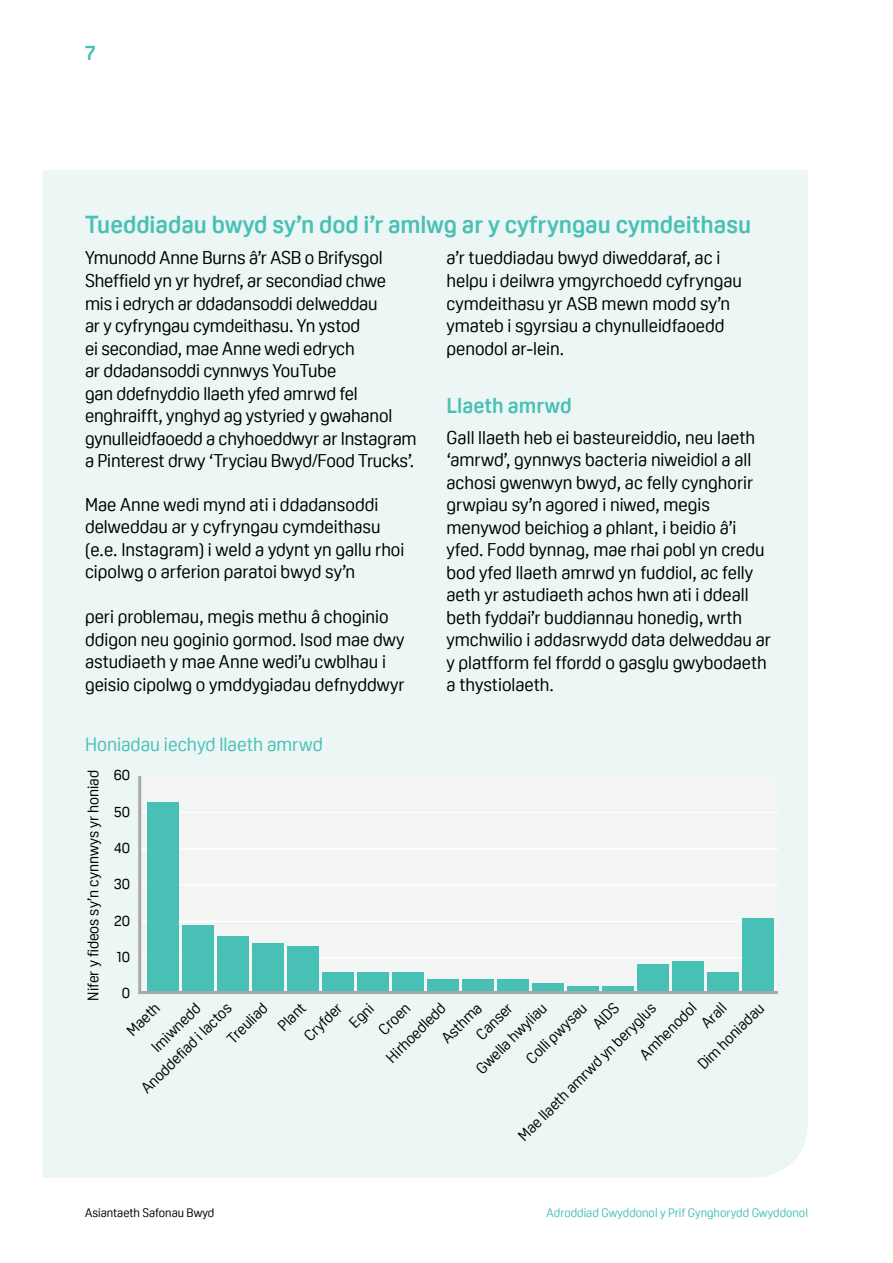
<style>
.page{position:relative;width:893px;height:1263px;background:#fff}
.page>*{position:absolute;margin:0;border:0;box-sizing:border-box;transform-origin:0 0}
.Head_1_5{font:700 24px "Oscine";color:#49c0b6}
.HEAD_2{font:700 21px "Oscine";color:#49c0b6}
.HEAD_3{font:18.75px "Oscine";color:#49c0b6}
.BODY_COPY{font:18px/22.5px "Oscine";color:#000}
.t1{font:15px/22.8px "Oscine";color:#000}
.t2{font:12px "Oscine";color:#49c0b6}
.t3{font:12px "Oscine";color:#000}
</style>
<div class="page">
<div style="left:43px;top:170px;width:765px;height:1008px;background:#ecf6f4"></div>
<div style="left:138px;top:776px;width:640px;height:218px;background:#f3f4f4"></div>
<hr style="left:140px;top:848px;width:638px;height:1px;background:#fff">
<hr style="left:140px;top:884px;width:638px;height:2px;background:#fff">
<hr style="left:140px;top:812px;width:638px;height:1px;background:#fff">
<hr style="left:140px;top:921px;width:638px;height:1px;background:#fff">
<hr style="left:140px;top:957px;width:638px;height:1px;background:#fff">
<hr style="left:138px;top:776px;width:3px;height:218px;background:#a7a9ac">
<div style="left:743px;top:918px;width:31px;height:75px;background:#49c0b6"></div>
<div style="left:708px;top:972px;width:31px;height:21px;background:#49c0b6"></div>
<div style="left:673px;top:961px;width:31px;height:32px;background:#49c0b6"></div>
<div style="left:638px;top:964px;width:31px;height:29px;background:#49c0b6"></div>
<div style="left:603px;top:986px;width:31px;height:7px;background:#49c0b6"></div>
<div style="left:568px;top:986px;width:31px;height:7px;background:#49c0b6"></div>
<div style="left:533px;top:982px;width:31px;height:11px;background:#49c0b6"></div>
<div style="left:498px;top:979px;width:31px;height:14px;background:#49c0b6"></div>
<div style="left:463px;top:979px;width:31px;height:14px;background:#49c0b6"></div>
<div style="left:428px;top:979px;width:31px;height:14px;background:#49c0b6"></div>
<div style="left:393px;top:972px;width:31px;height:21px;background:#49c0b6"></div>
<div style="left:358px;top:972px;width:31px;height:21px;background:#49c0b6"></div>
<div style="left:323px;top:972px;width:31px;height:21px;background:#49c0b6"></div>
<div style="left:288px;top:946px;width:31px;height:47px;background:#49c0b6"></div>
<div style="left:253px;top:943px;width:31px;height:50px;background:#49c0b6"></div>
<div style="left:218px;top:936px;width:31px;height:57px;background:#49c0b6"></div>
<div style="left:183px;top:925px;width:31px;height:68px;background:#49c0b6"></div>
<div style="left:148px;top:802px;width:31px;height:191px;background:#49c0b6"></div>
<hr style="left:139px;top:991px;width:639px;height:3px;background:#a7a9ac">
<p class="HEAD_2" style="left:85px;top:40px;width:12px">7</p>
<p class="Head_1_5" style="left:85px;top:211px;width:668px">Tueddiadau bwyd sy’n dod i’r amlwg ar y cyfryngau cymdeithasu</p>
<p class="BODY_COPY" style="left:85px;top:247px;width:333px">Ymunodd Anne Burns â’r ASB o Brifysgol Sheffield yn yr hydref, ar secondiad chwe mis i edrych ar ddadansoddi delweddau<br>ar y cyfryngau cymdeithasu. Yn ystod<br>ei secondiad, mae Anne wedi edrych<br>ar ddadansoddi cynnwys YouTube<br>gan ddefnyddio llaeth yfed amrwd fel enghraifft, ynghyd ag ystyried y gwahanol gynulleidfaoedd a chyhoeddwyr ar Instagram a Pinterest drwy ‘Tryciau Bwyd/Food Trucks’.</p>
<p class="BODY_COPY" style="left:85px;top:493px;width:321px">Mae Anne wedi mynd ati i ddadansoddi delweddau ar y cyfryngau cymdeithasu (e.e. Instagram) i weld a ydynt yn gallu rhoi cipolwg o arferion paratoi bwyd sy’n</p>
<p class="BODY_COPY" style="left:85px;top:606px;width:321px">peri problemau, megis methu â choginio ddigon neu goginio gormod. Isod mae dwy astudiaeth y mae Anne wedi’u cwblhau i geisio cipolwg o ymddygiadau defnyddwyr</p>
<p class="BODY_COPY" style="left:446px;top:247px;width:297px">a’r tueddiadau bwyd diweddaraf, ac i helpu i deilwra ymgyrchoedd cyfryngau cymdeithasu yr ASB mewn modd sy’n ymateb i sgyrsiau a chynulleidfaoedd penodol ar-lein.</p>
<p class="HEAD_2" style="left:446px;top:393px;width:127px">Llaeth amrwd</p>
<p class="BODY_COPY" style="left:446px;top:426px;width:326px">Gall llaeth heb ei basteureiddio, neu laeth ‘amrwd’, gynnwys bacteria niweidiol a all achosi gwenwyn bwyd, ac felly cynghorir grwpiau sy’n agored i niwed, megis menywod beichiog a phlant, i beidio â’i yfed. Fodd bynnag, mae rhai pobl yn credu bod yfed llaeth amrwd yn fuddiol, ac felly aeth yr astudiaeth achos hwn ati i ddeall beth fyddai’r buddiannau honedig, wrth ymchwilio i addasrwydd data delweddau ar y platfform fel ffordd o gasglu gwybodaeth a thystiolaeth.</p>
<p class="HEAD_3" style="left:85px;top:734px;width:239px">Honiadau iechyd llaeth amrwd</p>
<p class="t1" style="left:82px;top:1000px;width:232px;rotate:-90deg">Nifer y fideos syʼn cynnwys yr honiad</p>
<p class="t1" style="left:114px;top:763px;width:18px">60</p>
<p class="t1" style="left:114px;top:800px;width:17px">50</p>
<p class="t1" style="left:114px;top:836px;width:18px">40</p>
<p class="t1" style="left:114px;top:873px;width:18px">30</p>
<p class="t1" style="left:114px;top:909px;width:17px">20</p>
<p class="t1" style="left:117px;top:945px;width:15px">10</p>
<p class="t1" style="left:122px;top:982px;width:10px">0</p>
<p class="t1" style="left:272px;top:1020px;width:34px;rotate:-45deg">Plant</p>
<p class="t1" style="left:381px;top:1052px;width:78px;rotate:-45deg">Hirhoedledd</p>
<p class="t1" style="left:571px;top:1002px;width:31px;text-indent:-71px;rotate:-45deg">Colli pwysau<br>AIDS</p>
<p class="t1" style="left:146px;top:1041px;width:64px;rotate:-45deg">Imiwnedd</p>
<p class="t1" style="left:222px;top:1033px;width:52px;rotate:-45deg">Treuliad</p>
<p class="t1" style="left:299px;top:1030px;width:48px;rotate:-45deg">Cryfder</p>
<p class="t1" style="left:373px;top:1024px;width:39px;rotate:-45deg">Croen</p>
<p class="t1" style="left:436px;top:1032px;width:51px;rotate:-45deg">Asthma</p>
<p class="t1" style="left:612px;top:1026px;width:74px;line-height:28.7px;text-indent:-143px;rotate:-45deg">Mae llaeth amrwd yn beryglus<br>Amhenodol</p>
<p class="t1" style="left:672px;top:1038px;width:88px;line-height:26.5px;text-align:center;rotate:-45deg">Arall<br>Dim honiadau</p>
<p class="t1" style="left:122px;top:1025px;width:41px;rotate:-45deg">Maeth</p>
<p class="t1" style="left:136px;top:1083px;width:122px;rotate:-45deg">Anoddefi ad i lactos</p>
<p class="t1" style="left:344px;top:1017px;width:29px;rotate:-45deg">Egni</p>
<p class="t1" style="left:471px;top:1029px;width:46px;rotate:-45deg">Canser</p>
<p class="t1" style="left:471px;top:1063px;width:94px;rotate:-45deg">Gwella hwyliau</p>
<p class="t3" style="left:85px;top:1206px;width:131px">Asiantaeth Safonau Bwyd</p>
<p class="t2" style="left:547px;top:1206px;width:263px">Adroddiad Gwyddonol y Prif Gynghorydd Gwyddonol</p>
</div>
